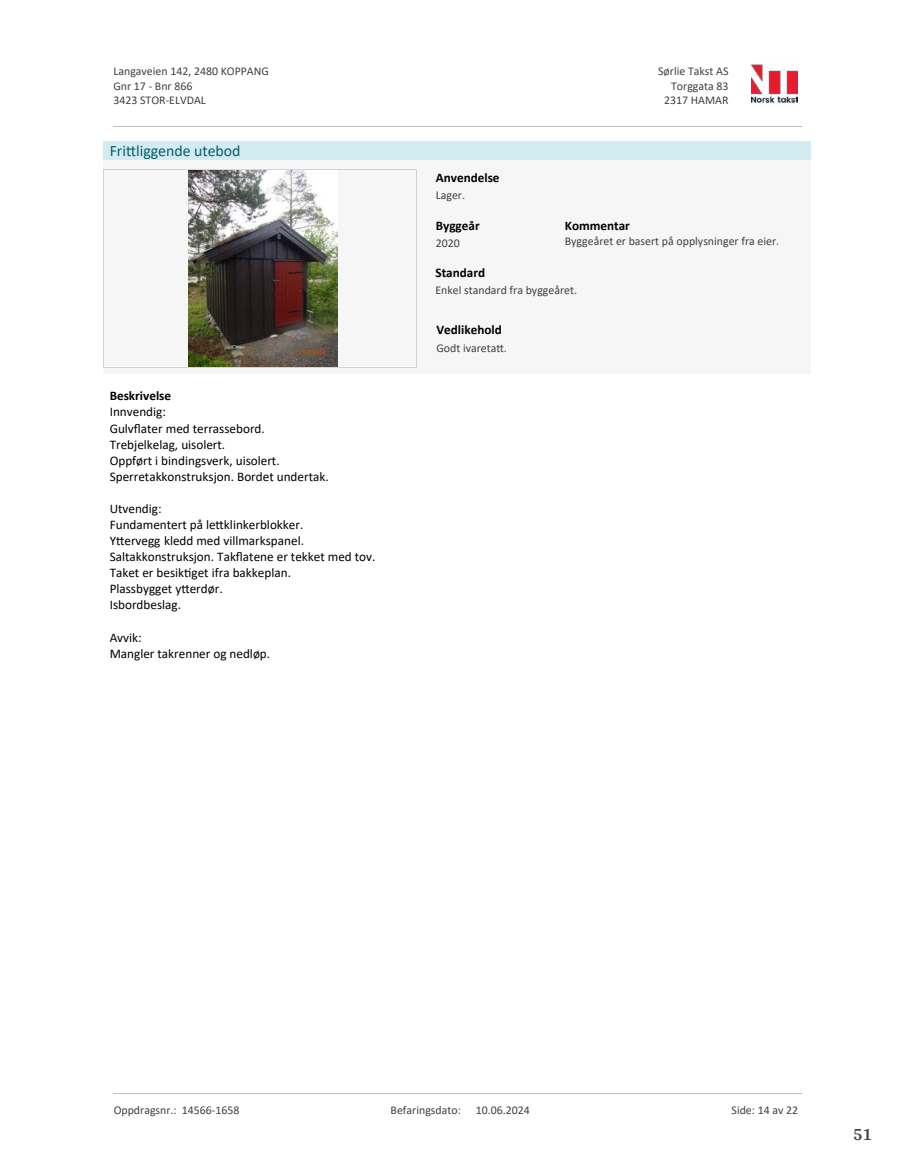
<style>
.page{position:relative;width:915px;height:1172px;background:#fff}
.page>*{position:absolute;margin:0;border:0;box-sizing:border-box;transform-origin:0 0}
.t1{font:700 18px "Arya";color:#414749}
.t2{font:15.75px "Calibri";color:#065c69}
.t3{font:13.2px/16px "Calibri";color:#000}
.t4{font:700 13.2px "Calibri";color:#000}
.t5{font:11.85px/14.5px "Calibri";color:#404040}
</style>
<div class="page">
<div style="left:103px;top:141px;width:706px;height:19px;background:#d3ecf1"></div>
<div style="left:103px;top:160px;width:706px;height:214px;background:#f6f6f6"></div>
<img style="left:189px;top:171px;width:148px;height:196px">
<hr style="left:103px;top:170px;width:1px;height:197px;background:#d3d3d3">
<hr style="left:416px;top:170px;width:1px;height:197px;background:#d3d3d3">
<hr style="left:103px;top:170px;width:313px;height:1px;background:#d3d3d3">
<hr style="left:103px;top:367px;width:313px;height:1px;background:#d3d3d3">
<img style="left:751px;top:64px;width:46px;height:40px">
<hr style="left:113px;top:127px;width:688px;height:1px;background:#c0c0c0">
<hr style="left:113px;top:1093px;width:688px;height:1px;background:#c0c0c0">
<p class="t5" style="left:113px;top:64px;width:157px">Langaveien 142, 2480 KOPPANG<br>Gnr 17 - Bnr 866<br>3423 STOR-ELVDAL</p>
<p class="t5" style="left:658px;top:64px;width:72px">Sørlie Takst AS</p>
<p class="t5" style="left:671px;top:78px;width:59px">Torggata 83</p>
<p class="t5" style="left:664px;top:93px;width:66px">2317 HAMAR</p>
<p class="t2" style="left:110px;top:140px;width:132px">Fri琀琀liggende utebod</p>
<p class="t4" style="left:110px;top:387px;width:63px">Beskrivelse</p>
<p class="t3" style="left:110px;top:404px;width:220px">Innvendig:<br>Gulv昀氀ater med terrassebord.<br>Trebjelkelag, uisolert.<br>Oppført i bindingsverk, uisolert.<br>Sperretakkonstruksjon. Bordet undertak.</p>
<p class="t3" style="left:110px;top:500px;width:267px">Utvendig:<br>Fundamentert på le琀琀klinkerblokker.<br>Y琀琀ervegg kledd med villmarkspanel.<br>Saltakkonstruksjon. Tak昀氀atene er tekket med tov.<br>Taket er besik琀椀get ifra bakkeplan.<br>Plassbygget y琀琀erdør.<br>Isbordbeslag.</p>
<p class="t3" style="left:110px;top:629px;width:162px">Avvik:<br>Mangler takrenner og nedløp.</p>
<p class="t4" style="left:435px;top:169px;width:65px">Anvendelse</p>
<p class="t5" style="left:435px;top:188px;width:31px">Lager.</p>
<p class="t4" style="left:435px;top:216px;width:45px">Byggeår</p>
<p class="t4" style="left:564px;top:216px;width:67px">Kommentar</p>
<p class="t5" style="left:435px;top:235px;width:26px">2020</p>
<p class="t5" style="left:564px;top:233px;width:216px">Byggeåret er basert på opplysninger fra eier.</p>
<p class="t5" style="left:435px;top:283px;width:143px">Enkel standard fra byggeåret.</p>
<p class="t4" style="left:435px;top:263px;width:51px">Standard</p>
<p class="t4" style="left:436px;top:320px;width:67px">Vedlikehold</p>
<p class="t5" style="left:436px;top:341px;width:72px">Godt ivareta琀琀.</p>
<p class="t5" style="left:114px;top:1102px;width:127px">Oppdragsnr.: 14566-1658</p>
<p class="t5" style="left:390px;top:1102px;width:72px">Befaringsdato:</p>
<p class="t5" style="left:475px;top:1102px;width:55px">10.06.2024</p>
<p class="t5" style="left:731px;top:1102px;width:68px">Side: 14 av 22</p>
<h1 class="t1" style="left:852px;top:1123px;width:21px">51</h1>
</div>
